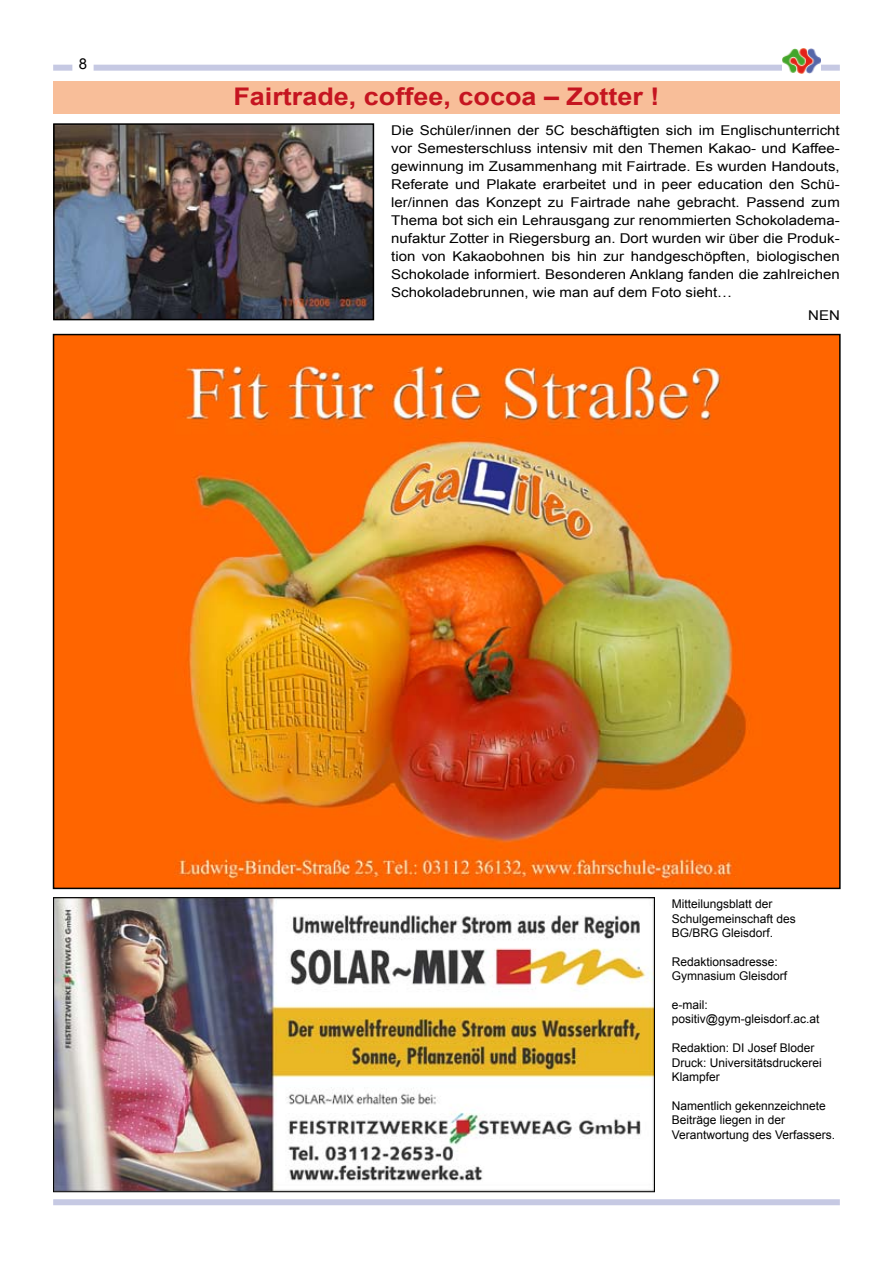
<style>
.page{position:relative;width:893px;height:1263px;background:#fff}
.page>*{position:absolute;margin:0;border:0;box-sizing:border-box;transform-origin:0 0}
.t1{font:700 24.3px "Arial";color:#c51520;scale:1.11 1}
.t2{font:15px "Arial";color:#000}
.t3{font:13.5px/18px "Arial";color:#000;text-align:justify;scale:1.11 1}
.t4{font:12px/14.4px "Arial";color:#000}
</style>
<div class="page">
<div style="left:53px;top:1199px;width:787px;height:6px;background:#c6c9e3"></div>
<div style="left:53px;top:65px;width:787px;height:6px;background:#c6c9e3"></div>
<img style="left:782px;top:49px;width:39px;height:24px">
<div style="left:73px;top:53px;width:20px;height:24px;background:#fff"></div>
<img style="left:55px;top:899px;width:598px;height:291px">
<div style="left:53px;top:897px;width:602px;height:295px;border:1px solid #000"></div>
<img style="left:56px;top:337px;width:782px;height:549px">
<img style="left:56px;top:126px;width:315px;height:191px">
<div style="left:53px;top:123px;width:321px;height:197px;border:2px solid #000"></div>
<div style="left:53px;top:81px;width:787px;height:33px;background:#f8be99"></div>
<p class="t2" style="left:79px;top:54px;width:10px">8</p>
<h1 class="t1" style="left:233px;top:80px;width:385px">Fairtrade, coffee, cocoa – Zotter !</h1>
<p class="t3" style="left:391px;top:122px;width:406px">Die Schüler/innen der 5C beschäftigten sich im Englischunterricht vor Semesterschluss intensiv mit den Themen Kakao- und Kaffee&shy;gewinnung im Zusammenhang mit Fairtrade. Es wurden Handouts, Referate und Plakate erarbeitet und in peer education den Schü&shy;ler/innen das Konzept zu Fairtrade nahe gebracht. Passend zum Thema bot sich ein Lehrausgang zur renommierten Schokoladema&shy;nufaktur Zotter in Riegersburg an. Dort wurden wir über die Produk&shy;tion von Kakaobohnen bis hin zur handgeschöpften, biologischen Schokolade informiert. Besonderen Anklang fanden die zahlreichen Schokoladebrunnen, wie man auf dem Foto sieht…</p>
<p class="t3" style="left:808px;top:306px;width:30px">NEN</p>
<p class="t4" style="left:672px;top:897px;width:126px">Mitteilungsblatt der<br>Schulgemeinschaft des<br>BG/BRG Gleisdorf.</p>
<p class="t4" style="left:672px;top:954px;width:117px">Redaktionsadresse:<br>Gymnasium Gleisdorf</p>
<p class="t4" style="left:672px;top:998px;width:149px">e-mail: positiv@gym-gleisdorf.ac.at</p>
<p class="t4" style="left:672px;top:1041px;width:152px">Redaktion: DI Josef Bloder<br>Druck: Universitätsdruckerei<br>Klampfer</p>
<p class="t4" style="left:672px;top:1098px;width:165px">Namentlich gekennzeichnete<br>Beiträge liegen in der<br>Verantwortung des Verfassers.</p>
</div>
